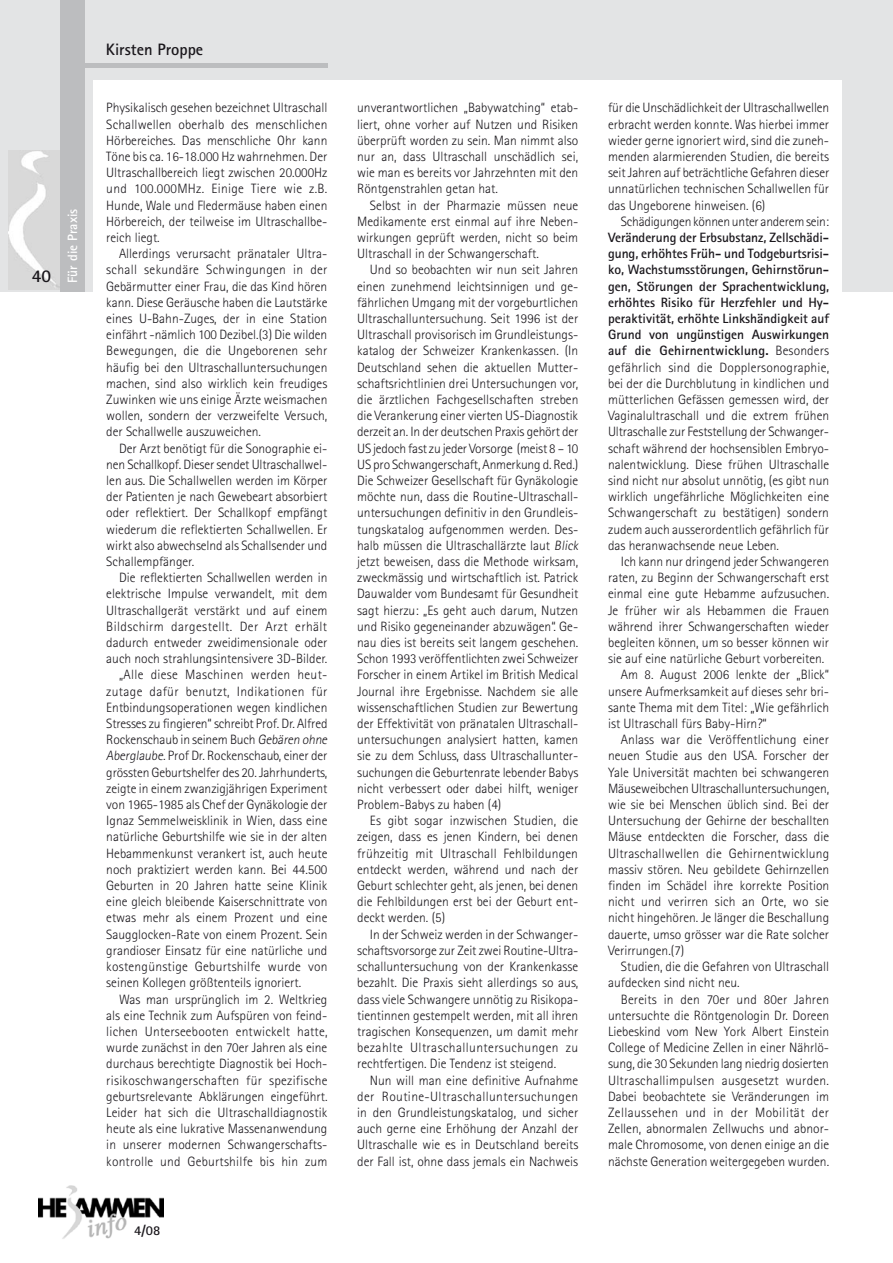
<style>
.page{position:relative;width:893px;height:1263px;background:#fff}
.page>*{position:absolute;margin:0;border:0;box-sizing:border-box;transform-origin:0 0}
.t1{font:700 18px "Rotis Sans Serif";color:#1a171c}
.Kolumnentitel_links{font:700 16.5px "Rotis Sans Serif";color:#1a171c}
.Fließtext{font:300 13.5px/16.2px "Rotis Sans Serif";color:#1a171c;text-align:justify}
.Kolumne_2_hochgestel{font:700 13.5px "Rotis Sans Serif";color:#fff}
.t2{font:700 13.5px "Rotis Sans Serif";color:#1a171c}
.s1{font-weight:700}
</style>
<div class="page">
<div style="left:0;top:0;width:893px;height:291px;background:#e3e4e5"></div>
<img style="left:9px;top:151px;width:50px;height:139px">
<div style="left:60px;top:0;width:25px;height:291px;background:#bcbdbf"></div>
<img style="left:38px;top:1185px;width:125px;height:54px">
<div style="left:94px;top:80px;width:748px;height:226px;background:#fff"></div>
<hr style="left:83px;top:63px;width:244px;height:4px;background:#bcbdbf">
<p class="t1" style="left:32px;top:265px;width:21px">40</p>
<p class="Kolumne_2_hochgestel" style="left:64px;top:283px;width:76px;rotate:-90deg">Für die Praxis</p>
<p class="Kolumnentitel_links" style="left:106px;top:39px;width:99px">Kirsten Proppe</p>
<p class="Fließtext" style="left:106px;top:100px;width:223px">Physikalisch gesehen bezeichnet Ultraschall Schallwellen oberhalb des menschlichen Hörbereiches. Das menschliche Ohr kann Töne bis ca. 16-18.000 Hz wahrnehmen. Der Ultraschallbereich liegt zwischen 20.000Hz und 100.000MHz. Einige Tiere wie z.B.<br>Hunde, Wale und Fledermäuse haben einen Hörbereich, der teilweise im Ultraschallbe&shy;reich liegt.</p>
<p class="Fließtext" style="left:106px;top:246px;width:223px;text-indent:13px">Allerdings verursacht pränataler Ultra&shy;schall sekundäre Schwingungen in der Gebärmutter einer Frau, die das Kind hören kann. Diese Geräusche haben die Lautstärke eines U-Bahn-Zuges, der in eine Station einfährt -nämlich 100 Dezibel.(3) Die wilden Bewegungen, die die Ungeborenen sehr häufig bei den Ultraschalluntersuchungen machen, sind also wirklich kein freudiges Zuwinken wie uns einige Ärzte weismachen wollen, sondern der verzweifelte Versuch, der Schallwelle auszuweichen.</p>
<p class="Fließtext" style="left:106px;top:440px;width:223px;text-indent:13px">Der Arzt benötigt für die Sonographie ei&shy;nen Schallkopf. Dieser sendet Ultraschallwel&shy;len aus. Die Schallwellen werden im Körper der Patienten je nach Gewebeart absorbiert oder reflektiert. Der Schallkopf empfängt wiederum die reflektierten Schallwellen. Er wirkt also abwechselnd als Schallsender und Schallempfänger.</p>
<p class="Fließtext" style="left:106px;top:570px;width:223px;text-indent:13px">Die reflektierten Schallwellen werden in elektrische Impulse verwandelt, mit dem Ultraschallgerät verstärkt und auf einem Bildschirm dargestellt. Der Arzt erhält dadurch entweder zweidimensionale oder auch noch strahlungsintensivere 3D-Bilder.</p>
<p class="Fließtext" style="left:106px;top:667px;width:225px;text-align:left;text-indent:13px">„Alle diese Maschinen werden heut&shy;zutage dafür benutzt, Indikationen für Entbindungsoperationen wegen kindlichen Stresses zu fingieren“ schreibt Prof. Dr. Alfred Rockenschaub in seinem Buch Gebären ohne Aberglaube.Prof Dr. Rockenschaub, einer der grössten Geburtshelfer des 20. Jahrhunderts, zeigte in einem zwanzigjährigen Experiment von 1965-1985 als Chef der Gynäkologie der Ignaz Semmelweisklinik in Wien, dass eine natürliche Geburtshilfe wie sie in der alten Hebammenkunst verankert ist, auch heute noch praktiziert werden kann. Bei 44.500<br>Geburten in 20 Jahren hatte seine Klinik eine gleich bleibende Kaiserschnittrate von etwas mehr als einem Prozent und eine Saugglocken-Rate von einem Prozent. Sein grandioser Einsatz für eine natürliche und kostengünstige Geburtshilfe wurde von seinen Kollegen größtenteils ignoriert.</p>
<p class="Fließtext" style="left:106px;top:991px;width:223px;text-indent:13px">Was man ursprünglich im 2. Weltkrieg als eine Technik zum Aufspüren von feind&shy;lichen Unterseebooten entwickelt hatte, wurde zunächst in den 70er Jahren als eine durchaus berechtigte Diagnostik bei Hoch&shy;risikoschwangerschaften für spezifische geburtsrelevante Abklärungen eingeführt.<br>Leider hat sich die Ultraschalldiagnostik heute als eine lukrative Massenanwendung in unserer modernen Schwangerschafts&shy;kontrolle und Geburtshilfe bis hin zum</p>
<p class="t2" style="left:134px;top:1222px;width:28px">4/08</p>
<p class="Fließtext" style="left:357px;top:100px;width:223px">unverantwortlichen „Babywatching“ etab&shy;liert, ohne vorher auf Nutzen und Risiken überprüft worden zu sein. Man nimmt also nur an, dass Ultraschall unschädlich sei, wie man es bereits vor Jahrzehnten mit den Röntgenstrahlen getan hat.</p>
<p class="Fließtext" style="left:357px;top:197px;width:223px;text-indent:13px">Selbst in der Pharmazie müssen neue Medikamente erst einmal auf ihre Neben&shy;wirkungen geprüft werden, nicht so beim Ultraschall in der Schwangerschaft.</p>
<p class="Fließtext" style="left:357px;top:262px;width:225px;text-align:left;text-indent:13px">Und so beobachten wir nun seit Jahren einen zunehmend leichtsinnigen und ge&shy;fährlichen Umgang mit der vorgeburtlichen Ultraschalluntersuchung. Seit 1996 ist der Ultraschall provisorisch im Grundleistungs&shy;katalog der Schweizer Krankenkassen. (In Deutschland sehen die aktuellen Mutter&shy;schaftsrichtlinien drei Untersuchungen vor, die ärztlichen Fachgesellschaften streben die Verankerung einer vierten US-Diagnostik derzeit an. In der deutschen Praxis gehört der US jedoch fast zu jeder Vorsorge (meist 8 – 10<br>US pro Schwangerschaft, Anmerkung d. Red.)<br>Die Schweizer Gesellschaft für Gynäkologie möchte nun, dass die Routine-Ultraschall&shy;untersuchungen definitiv in den Grundleis&shy;tungskatalog aufgenommen werden. Des&shy;halb müssen die Ultraschallärzte laut Blick jetzt beweisen, dass die Methode wirksam, zweckmässig und wirtschaftlich ist. Patrick Dauwalder vom Bundesamt für Gesundheit sagt hierzu: „Es geht auch darum, Nutzen und Risiko gegeneinander abzuwägen“. Ge&shy;nau dies ist bereits seit langem geschehen.<br>Schon 1993 veröffentlichten zwei Schweizer Forscher in einem Artikel im British Medical Journal ihre Ergebnisse. Nachdem sie alle wissenschaftlichen Studien zur Bewertung der Effektivität von pränatalen Ultraschall&shy;untersuchungen analysiert hatten, kamen sie zu dem Schluss, dass Ultraschallunter&shy;suchungen die Geburtenrate lebender Babys nicht verbessert oder dabei hilft, weniger Problem-Babys zu haben (4)</p>
<p class="Fließtext" style="left:357px;top:813px;width:223px;text-indent:13px">Es gibt sogar inzwischen Studien, die zeigen, dass es jenen Kindern, bei denen frühzeitig mit Ultraschall Fehlbildungen entdeckt werden, während und nach der Geburt schlechter geht, als jenen, bei denen die Fehlbildungen erst bei der Geburt ent&shy;deckt werden. (5)</p>
<p class="Fließtext" style="left:357px;top:926px;width:223px;text-indent:13px">In der Schweiz werden in der Schwanger&shy;schaftsvorsorge zur Zeit zwei Routine-Ultra&shy;schalluntersuchung von der Krankenkasse bezahlt. Die Praxis sieht allerdings so aus, dass viele Schwangere unnötig zu Risikopa&shy;tientinnen gestempelt werden, mit all ihren tragischen Konsequenzen, um damit mehr bezahlte Ultraschalluntersuchungen zu rechtfertigen. Die Tendenz ist steigend.</p>
<p class="Fließtext" style="left:357px;top:1072px;width:223px;text-indent:13px">Nun will man eine definitive Aufnahme der Routine-Ultraschalluntersuchungen in den Grundleistungskatalog, und sicher auch gerne eine Erhöhung der Anzahl der Ultraschalle wie es in Deutschland bereits der Fall ist, ohne dass jemals ein Nachweis</p>
<p class="Fließtext" style="left:608px;top:100px;width:223px">für die Unschädlichkeit der Ultraschallwellen erbracht werden konnte. Was hierbei immer wieder gerne ignoriert wird, sind die zuneh&shy;menden alarmierenden Studien, die bereits seit Jahren auf beträchtliche Gefahren dieser unnatürlichen technischen Schallwellen für das Ungeborene hinweisen. (6)</p>
<p class="Fließtext" style="left:608px;top:213px;width:223px;text-indent:13px">Schädigungen können unter anderem sein:<br><span class="s1">Veränderung der Erbsubstanz, Zellschädi&shy;gung, erhöhtes Früh- und Todgeburtsrisi&shy;ko, Wachstumsstörungen, Gehirnstörun&shy;gen, Störungen der Sprachentwicklung, erhöhtes Risiko für Herzfehler und Hy&shy;peraktivität, erhöhte Linkshändigkeit auf Grund von ungünstigen Auswirkungen auf die Gehirnentwicklung.</span> Besonders gefährlich sind die Dopplersonographie, bei der die Durchblutung in kindlichen und mütterlichen Gefässen gemessen wird, der Vaginalultraschall und die extrem frühen Ultraschalle zur Feststellung der Schwanger&shy;schaft während der hochsensiblen Embryo&shy;nalentwicklung. Diese frühen Ultraschalle sind nicht nur absolut unnötig, (es gibt nun wirklich ungefährliche Möglichkeiten eine Schwangerschaft zu bestätigen) sondern zudem auch ausserordentlich gefährlich für das heranwachsende neue Leben.</p>
<p class="Fließtext" style="left:608px;top:553px;width:223px;text-indent:13px">Ich kann nur dringend jeder Schwangeren raten, zu Beginn der Schwangerschaft erst einmal eine gute Hebamme aufzusuchen.<br>Je früher wir als Hebammen die Frauen während ihrer Schwangerschaften wieder begleiten können, um so besser können wir sie auf eine natürliche Geburt vorbereiten.</p>
<p class="Fließtext" style="left:608px;top:667px;width:223px;text-indent:13px">Am 8. August 2006 lenkte der „Blick“ unsere Aufmerksamkeit auf dieses sehr bri&shy;sante Thema mit dem Titel: „Wie gefährlich ist Ultraschall fürs Baby-Hirn?“</p>
<p class="Fließtext" style="left:608px;top:732px;width:223px;text-indent:13px">Anlass war die Veröffentlichung einer neuen Studie aus den USA. Forscher der Yale Universität machten bei schwangeren Mäuseweibchen Ultraschalluntersuchungen, wie sie bei Menschen üblich sind. Bei der Untersuchung der Gehirne der beschallten Mäuse entdeckten die Forscher, dass die Ultraschallwellen die Gehirnentwicklung massiv stören. Neu gebildete Gehirnzellen finden im Schädel ihre korrekte Position nicht und verirren sich an Orte, wo sie nicht hingehören. Je länger die Beschallung dauerte, umso grösser war die Rate solcher Verirrungen.(7)</p>
<p class="Fließtext" style="left:608px;top:958px;width:223px;text-indent:13px">Studien, die die Gefahren von Ultraschall aufdecken sind nicht neu.</p>
<p class="Fließtext" style="left:608px;top:991px;width:223px;text-indent:13px">Bereits in den 70er und 80er Jahren untersuchte die Röntgenologin Dr. Doreen Liebeskind vom New York Albert Einstein College of Medicine Zellen in einer Nährlö&shy;sung, die 30 Sekunden lang niedrig dosierten Ultraschallimpulsen ausgesetzt wurden.<br>Dabei beobachtete sie Veränderungen im Zellaussehen und in der Mobilität der Zellen, abnormalen Zellwuchs und abnor&shy;male Chromosome, von denen einige an die nächste Generation weitergegeben wurden.</p>
</div>
